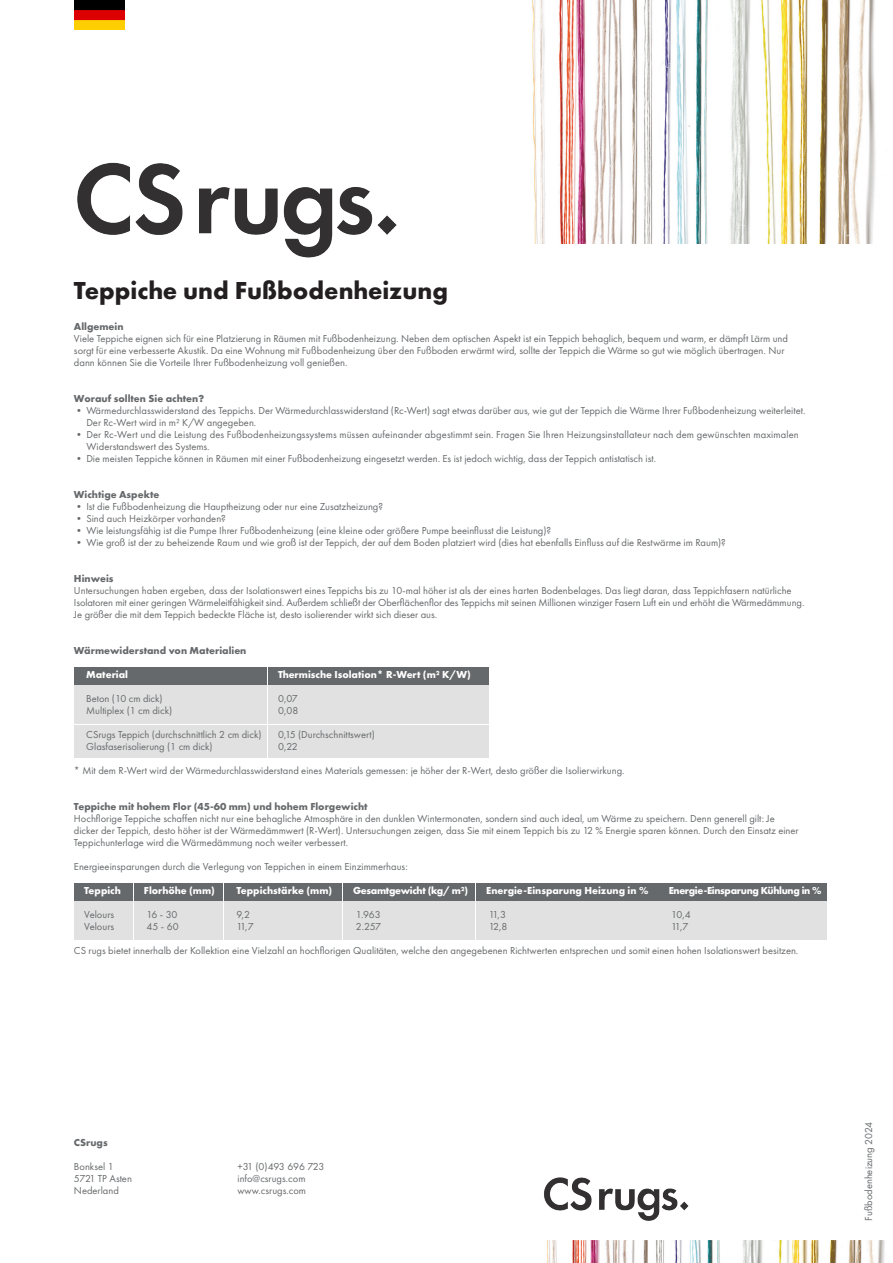
<style>
.page{position:relative;width:893px;height:1263px;background:#fff}
.page>*{position:absolute;margin:0;border:0;box-sizing:border-box;transform-origin:0 0}
.t1{font:700 25.5px "Futura PT";color:#231f20}
.Tekst{font:10.5px/12px "Futura PT";color:#66696b}
.Tussenkoppen{font:700 10.5px "Futura PT";color:#66696b}
.Tekst-2{font:700 10.5px "Futura PT";color:#fff}
.Tekst-3{font:700 10.5px "Futura PT";letter-spacing:-.03em;color:#fff}
.Tekst-4{font:10.5px "Futura PT";letter-spacing:-.04em;color:#66696b}
.Tekst-5{font:700 10.5px "Futura PT";color:#66696b}
</style>
<div class="page">
<div style="left:74px;top:667px;width:192px;height:17px;background:#66696b"></div>
<div style="left:74px;top:883px;width:58px;height:17px;background:#66696b"></div>
<div style="left:134px;top:883px;width:89px;height:17px;background:#66696b"></div>
<div style="left:224px;top:883px;width:117px;height:17px;background:#66696b"></div>
<div style="left:343px;top:883px;width:132px;height:17px;background:#66696b"></div>
<div style="left:476px;top:883px;width:181px;height:17px;background:#66696b"></div>
<div style="left:658px;top:883px;width:169px;height:17px;background:#66696b"></div>
<div style="left:268px;top:667px;width:220px;height:17px;background:#66696b"></div>
<div style="left:74px;top:686px;width:192px;height:38px;background:#e1e1e1"></div>
<div style="left:74px;top:902px;width:58px;height:38px;background:#e1e1e1"></div>
<div style="left:134px;top:902px;width:89px;height:38px;background:#e1e1e1"></div>
<div style="left:224px;top:902px;width:117px;height:38px;background:#e1e1e1"></div>
<div style="left:343px;top:902px;width:132px;height:38px;background:#e1e1e1"></div>
<div style="left:476px;top:902px;width:181px;height:38px;background:#e1e1e1"></div>
<div style="left:658px;top:902px;width:169px;height:38px;background:#e1e1e1"></div>
<div style="left:74px;top:725px;width:192px;height:33px;background:#e1e1e1"></div>
<div style="left:268px;top:686px;width:220px;height:38px;background:#e1e1e1"></div>
<div style="left:268px;top:725px;width:220px;height:33px;background:#e1e1e1"></div>
<img style="left:547px;top:1240px;width:338px;height:23px">
<img style="left:544px;top:1177px;width:144px;height:44px">
<img style="left:77px;top:162px;width:254px;height:96px">
<img style="left:148px;top:0;width:728px;height:243px">
<img style="left:74px;top:0;width:50px;height:30px">
<p class="t1" style="left:74px;top:274px;width:376px">Teppiche und Fußbodenheizung</p>
<p class="Tussenkoppen" style="left:74px;top:320px;width:51px">Allgemein</p>
<p class="Tekst" style="left:74px;top:332px;width:716px">Viele Teppiche eignen sich für eine Platzierung in Räumen mit Fußbodenheizung. Neben dem optischen Aspekt ist ein Teppich behaglich, bequem und warm, er dämpft Lärm und sorgt für eine verbesserte Akustik. Da eine Wohnung mit Fußbodenheizung über den Fußboden erwärmt wird, sollte der Teppich die Wärme so gut wie möglich übertragen. Nur dann können Sie die Vorteile Ihrer Fußbodenheizung voll genießen.</p>
<p class="Tussenkoppen" style="left:74px;top:392px;width:132px">Worauf sollten Sie achten?</p>
<p class="Tekst" style="left:86px;top:404px;width:720px;text-indent:-12px">• Wärmedurchlasswiderstand des Teppichs. Der Wärmedurchlasswiderstand (Rc-Wert) sagt etwas darüber aus, wie gut der Teppich die Wärme Ihrer Fußbodenheizung weiterleitet.<br>Der Rc-Wert wird in m² K/W angegeben.</p>
<p class="Tekst" style="left:86px;top:428px;width:714px;text-indent:-12px">• Der Rc-Wert und die Leistung des Fußbodenheizungssystems müssen aufeinander abgestimmt sein. Fragen Sie Ihren Heizungsinstallateur nach dem gewünschten maximalen<br>Widerstandswert des Systems.</p>
<p class="Tekst" style="left:74px;top:452px;width:584px">• Die meisten Teppiche können in Räumen mit einer Fußbodenheizung eingesetzt werden. Es ist jedoch wichtig, dass der Teppich antistatisch ist.</p>
<p class="Tussenkoppen" style="left:74px;top:488px;width:87px">Wichtige Aspekte</p>
<p class="Tekst" style="left:74px;top:500px;width:311px">• Ist die Fußbodenheizung die Hauptheizung oder nur eine Zusatzheizung?</p>
<p class="Tekst" style="left:74px;top:512px;width:153px">• Sind auch Heizkörper vorhanden?</p>
<p class="Tekst" style="left:74px;top:524px;width:479px">• Wie leistungsfähig ist die Pumpe Ihrer Fußbodenheizung (eine kleine oder größere Pumpe beeinflusst die Leistung)?</p>
<p class="Tekst" style="left:74px;top:536px;width:653px">• Wie groß ist der zu beheizende Raum und wie groß ist der Teppich, der auf dem Boden platziert wird (dies hat ebenfalls Einfluss auf die Restwärme im Raum)?</p>
<p class="Tussenkoppen" style="left:74px;top:572px;width:41px">Hinweis</p>
<p class="Tekst" style="left:74px;top:584px;width:732px">Untersuchungen haben ergeben, dass der Isolationswert eines Teppichs bis zu 10-mal höher ist als der eines harten Bodenbelages. Das liegt daran, dass Teppichfasern natürliche<br>Isolatoren mit einer geringen Wärmeleitfähigkeit sind. Außerdem schließt der Oberflächenflor des Teppichs mit seinen Millionen winziger Fasern Luft ein und erhöht die Wärmedämmung.<br>Je größer die mit dem Teppich bedeckte Fläche ist, desto isolierender wirkt sich dieser aus.</p>
<p class="Tussenkoppen" style="left:74px;top:644px;width:174px">Wärmewiderstand von Materialien</p>
<p class="Tekst-2" style="left:86px;top:668px;width:43px">Material</p>
<p class="Tekst-2" style="left:278px;top:668px;width:194px">Thermische Isolation* R-Wert (m² K/W)</p>
<p class="Tekst" style="left:86px;top:692px;width:78px">Beton (10 cm dick)</p>
<p class="Tekst" style="left:86px;top:704px;width:87px">Multiplex (1 cm dick)</p>
<p class="Tekst" style="left:278px;top:692px;width:21px">0,07</p>
<p class="Tekst" style="left:278px;top:704px;width:22px">0,08</p>
<p class="Tekst" style="left:86px;top:728px;width:177px">CSrugs Teppich (durchschnittlich 2 cm dick)</p>
<p class="Tekst" style="left:86px;top:740px;width:128px">Glasfaserisolierung (1 cm dick)</p>
<p class="Tekst" style="left:278px;top:728px;width:98px">0,15 (Durchschnittswert)</p>
<p class="Tekst" style="left:278px;top:740px;width:21px">0,22</p>
<p class="Tekst" style="left:74px;top:764px;width:552px">* Mit dem R-Wert wird der Wärmedurchlasswiderstand eines Materials gemessen: je höher der R-Wert, desto größer die Isolierwirkung.</p>
<p class="Tussenkoppen" style="left:74px;top:800px;width:295px">Teppiche mit hohem Flor (45-60 mm) und hohem Florgewicht</p>
<p class="Tekst" style="left:74px;top:812px;width:726px">Hochflorige Teppiche schaffen nicht nur eine behagliche Atmosphäre in den dunklen Wintermonaten, sondern sind auch ideal, um Wärme zu speichern. Denn generell gilt: Je dicker der Teppich, desto höher ist der Wärmedämmwert (R-Wert). Untersuchungen zeigen, dass Sie mit einem Teppich bis zu 12 % Energie sparen können. Durch den Einsatz einer<br>Teppichunterlage wird die Wärmedämmung noch weiter verbessert.</p>
<p class="Tekst" style="left:74px;top:860px;width:335px">Energieeinsparungen durch die Verlegung von Teppichen in einem Einzimmerhaus:</p>
<p class="Tekst-2" style="left:84px;top:884px;width:38px">Teppich</p>
<p class="Tekst-2" style="left:144px;top:884px;width:73px">Florhöhe (mm)</p>
<p class="Tekst-2" style="left:236px;top:884px;width:97px">Teppichstärke (mm)</p>
<p class="Tekst-3" style="left:353px;top:884px;width:116px">Gesamtgewicht (kg/ m²)</p>
<p class="Tekst-2" style="left:486px;top:884px;width:164px">Energie-Einsparung Heizung in %</p>
<p class="Tekst-3" style="left:669px;top:884px;width:154px">Energie-Einsparung Kühlung in %</p>
<p class="Tekst" style="left:84px;top:908px;width:31px">Velours</p>
<p class="Tekst" style="left:84px;top:920px;width:31px">Velours</p>
<p class="Tekst" style="left:147px;top:908px;width:33px">16 - 30</p>
<p class="Tekst" style="left:147px;top:920px;width:34px">45 - 60</p>
<p class="Tekst" style="left:236px;top:908px;width:15px">9,2</p>
<p class="Tekst" style="left:236px;top:920px;width:19px">11,7</p>
<p class="Tekst" style="left:356px;top:908px;width:27px">1.963</p>
<p class="Tekst" style="left:356px;top:920px;width:27px">2.257</p>
<p class="Tekst" style="left:489px;top:908px;width:19px">11,3</p>
<p class="Tekst" style="left:489px;top:920px;width:20px">12,8</p>
<p class="Tekst" style="left:671px;top:908px;width:21px">10,4</p>
<p class="Tekst" style="left:671px;top:920px;width:19px">11,7</p>
<p class="Tekst" style="left:74px;top:944px;width:726px">CS rugs bietet innerhalb der Kollektion eine Vielzahl an hochflorigen Qualitäten, welche den angegebenen Richtwerten entsprechen und somit einen hohen Isolationswert besitzen.</p>
<p class="Tekst-5" style="left:74px;top:1136px;width:35px">CSrugs</p>
<p class="Tekst" style="left:74px;top:1160px;width:41px">Bonksel 1</p>
<p class="Tekst" style="left:74px;top:1172px;width:59px">5721 TP Asten</p>
<p class="Tekst" style="left:74px;top:1184px;width:46px">Nederland</p>
<p class="Tekst-4" style="left:237px;top:1160px;width:88px">+31 (0)493 696 723</p>
<p class="Tekst" style="left:237px;top:1172px;width:70px">info@csrugs.com</p>
<p class="Tekst" style="left:237px;top:1184px;width:70px">www.csrugs.com</p>
<p class="Tekst" style="left:862px;top:1221px;width:101px;rotate:-90deg">Fußbodenheizung 2024</p>
</div>
